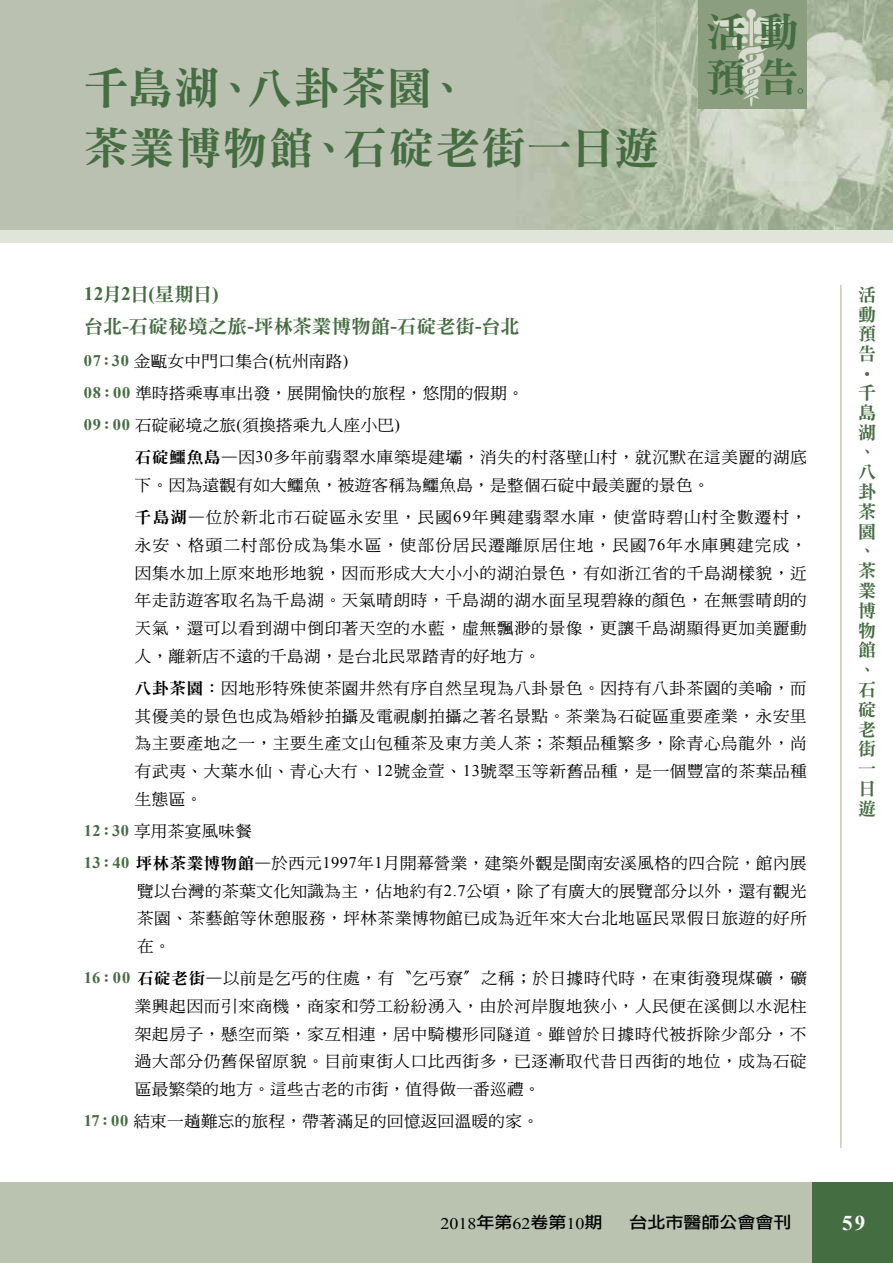
<style>
.page{position:relative;width:893px;height:1263px;background:#fff}
.page>*{position:absolute;margin:0;border:0;box-sizing:border-box;transform-origin:0 0}
.t1{font:44.1px "DFN Ming W9 WINP BF";letter-spacing:.02em;color:#456d42}
.t2{font:40.5px "DFN Ming W9 WIN BF";color:#456d42}
.t3{font:700 21px "Times New Roman";color:#fff}
.t4{font:19.05px "DFN Ming W9 WIN BF";color:#456d42}
.t5{font:700 19.05px "Times New Roman";color:#456d42}
.t6{font:18px/19.8px "DFN Ming W9 WIN BF";color:#456d42;text-align:justify}
.t7{font:16.2px/27.8px "DF Ming W5 WIN BF";letter-spacing:.03em;color:#000;text-align:justify}
.t8{font:16.2px "Times New Roman";color:#000;scale:1.11 1}
.t9{font:16.2px "DF Li Hei Md HK BF";color:#000;scale:1.11 1}
.s1{font-family:"DFN Ming W9 WIN BF";font-weight:400}
.s2{font-family:"Times New Roman";font-weight:700}
.s3{font-family:"Times New Roman";font-weight:700;color:#456d42}
.s4{font-family:"DFN Ming W9 WIN BF";color:#456d42}
.s5{font-family:"Times New Roman"}
.s6{font-family:"DFN Ming W9 WIN BF"}
.s7{font-family:"DF Li Hei Md HK BF"}
</style>
<div class="page">
<div style="left:0;top:230px;width:893px;height:12px;background:#e1e4db"></div>
<div style="left:0;top:1182px;width:833px;height:81px;background:#bac3af"></div>
<div style="left:812px;top:1182px;width:81px;height:81px;background:#456d42"></div>
<hr style="left:840px;top:285px;width:1px;height:863px;background:#bac3af">
<img style="left:1px;top:0;width:892px;height:230px">
<hr style="left:0;top:0;width:1px;height:230px;background:#bac3af">
<div style="left:698px;top:0;width:109px;height:109px;background:#8c9e80"></div>
<svg style="left:713px;top:9px;width:76px;height:97px"></svg>
<svg style="left:798px;top:88px;width:5px;height:6px"></svg>
<h2 class="t2" style="left:706px;top:11px;width:95px">活動</h2>
<h1 class="t1" style="left:84px;top:65px;width:387px">千島湖、八卦茶園、</h1>
<h2 class="t2" style="left:706px;top:56px;width:95px">預告</h2>
<h1 class="t1" style="left:84px;top:125px;width:577px">茶業博物館、石碇老街一日遊</h1>
<p class="t5" style="left:84px;top:281px;width:136px">12<span class="s1">月</span>2<span class="s1">日</span>(<span class="s1">星期日</span>)</p>
<p class="t4" style="left:84px;top:317px;width:437px">台北<span class="s2">-</span>石碇秘境之旅<span class="s2">-</span>坪林茶業博物館<span class="s2">-</span>石碇老街<span class="s2">-</span>台北</p>
<p class="t7" style="left:84px;top:345px;width:441px;line-height:32px;text-align:left"><span class="s3">07</span><span class="s4">：</span><span class="s3">30</span> 金甌女中門口集合<span class="s5">(</span>杭州南路<span class="s5">)<br></span><span class="s3">08</span><span class="s4">：</span><span class="s3">00</span> 準時搭乘專車出發，展開愉快的旅程，悠閒的假期。<br><span class="s3">09</span><span class="s4">：</span><span class="s3">00</span> 石碇祕境之旅<span class="s5">(</span>須換搭乘九人座小巴<span class="s5">)</span></p>
<p class="t7" style="left:135px;top:444px;width:673px"><span class="s6">石碇鱷魚島</span>—因<span class="s5">30</span>多年前翡翠水庫築堤建壩，消失的村落壁山村，就沉默在這美麗的湖底下。因為遠觀有如大鱷魚，被遊客稱為鱷魚島，是整個石碇中最美麗的景色。</p>
<p class="t7" style="left:135px;top:503px;width:673px"><span class="s6">千島湖</span>—位於新北市石碇區永安里，民國<span class="s5">69</span>年興建翡翠水庫，使當時碧山村全數遷村，永安、格頭二村部份成為集水區，使部份居民遷離原居住地，民國<span class="s5">76</span>年水庫興建完成，因集水加上原來地形地貌，因而形成大大小小的湖泊景色，有如浙江省的千島湖樣貌，近年走訪遊客取名為千島湖。天氣晴朗時，千島湖的湖水面呈現碧綠的顏色，在無雲晴朗的天氣，還可以看到湖中倒印著天空的水藍，虛無飄渺的景像，更讓千島湖顯得更加美麗動人，離新店不遠的千島湖，是台北民眾踏青的好地方。</p>
<p class="t7" style="left:135px;top:674px;width:673px"><span class="s6">八卦茶園</span>：因地形特殊使茶園井然有序自然呈現為八卦景色。因持有八卦茶園的美喻，而其優美的景色也成為婚紗拍攝及電視劇拍攝之著名景點。茶業為石碇區重要產業，永安里為主要產地之一，主要生產文山包種茶及東方美人茶；茶類品種繁多，除青心烏龍外，尚有武夷、大葉水仙、青心大冇、<span class="s5">12</span>號金萱、<span class="s5">13</span>號翠玉等新舊品種，是一個豐富的茶葉品種生態區。</p>
<p class="t7" style="left:84px;top:815px;width:724px;line-height:32px"><span class="s3">12</span><span class="s4">：</span><span class="s3">30</span> 享用茶宴風味餐<br><span class="s3">13</span><span class="s4">：</span><span class="s3">40</span> <span class="s6">坪林茶業博物館</span>—於西元<span class="s5">1997</span>年<span class="s5">1</span>月開幕營業，建築外觀是閩南安溪風格的四合院，館內展</p>
<p class="t7" style="left:137px;top:877px;width:671px">覽以台灣的茶葉文化知識為主，佔地約有<span class="s5">2.7</span>公頃，除了有廣大的展覽部分以外，還有觀光茶園、茶藝館等休憩服務，坪林茶業博物館已成為近年來大台北地區民眾假日旅遊的好所在。</p>
<p class="t7" style="left:135px;top:964px;width:673px;text-indent:-51px"><span class="s3">16</span><span class="s4">：</span><span class="s3">00</span> <span class="s6">石碇老街</span>—以前是乞丐的住處，有〝乞丐寮〞之稱；於日據時代時，在東街發現煤礦，礦業興起因而引來商機，商家和勞工紛紛湧入，由於河岸腹地狹小，人民便在溪側以水泥柱架起房子，懸空而築，家互相連，居中騎樓形同隧道。雖曾於日據時代被拆除少部分，不過大部分仍舊保留原貌。目前東街人口比西街多，已逐漸取代昔日西街的地位，成為石碇區最繁榮的地方。這些古老的市街，值得做一番巡禮。</p>
<p class="t7" style="left:84px;top:1107px;width:456px"><span class="s3">17</span><span class="s4">：</span><span class="s3">00</span> 結束一趟難忘的旅程，帶著滿足的回憶返回溫暖的家。</p>
<p class="t6" style="left:858px;top:285px;width:19px">活動預告</p>
<p class="t6" style="left:877px;top:365px;width:19px;rotate:90deg">‧</p>
<p class="t6" style="left:858px;top:383px;width:19px;text-align:left">千島湖、八卦茶園、茶業博物館、石碇老街一日遊</p>
<p class="t8" style="left:440px;top:1212px;width:147px">2018<span class="s7">年第</span>62<span class="s7">卷第</span>10<span class="s7">期</span></p>
<p class="t9" style="left:629px;top:1214px;width:147px">台北市醫師公會會刊</p>
<p class="t3" style="left:842px;top:1208px;width:25px">59</p>
</div>
